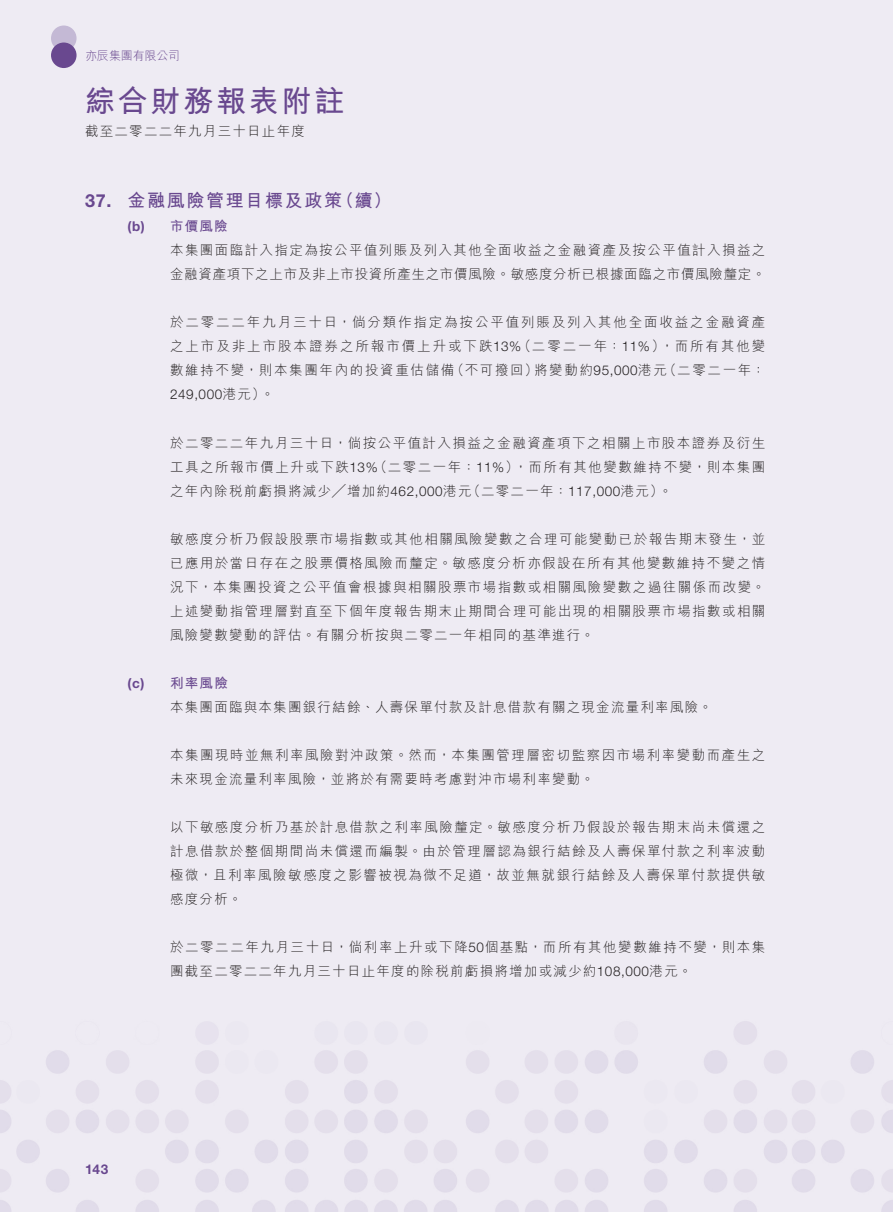
<style>
.page{position:relative;width:893px;height:1212px;background:#fff}
.page>*{position:absolute;margin:0;border:0;box-sizing:border-box;transform-origin:0 0}
.t1{font:700 30px "M Hei HK";letter-spacing:.09em;color:#69488f}
.t2{font:700 18px "M Hei HK";letter-spacing:.09em;color:#69488f}
.t3{font:300 13.5px/24px "M Hei HK";letter-spacing:.105em;color:#231f20}
.t4{font:300 13.5px "Helvetica Neue LT Std";letter-spacing:.04em;color:#231f20}
.t5{font:700 13.5px "Helvetica Neue LT Std";color:#69488f}
.t6{font:300 12px "M Hei HK";letter-spacing:-.01em;color:#69488f}
.s1{font-family:"Helvetica Neue LT Std"}
.s2{font-family:"Helvetica Neue LT Std";font-weight:700;color:#69488f}
.s3{font-weight:700;color:#69488f}
.s4{font-family:"M Hei HK"}
</style>
<div class="page">
<div style="left:51px;top:26px;width:26px;height:25px;background:#c4b9d5;border-radius:50%"></div>
<div style="left:51px;top:43px;width:26px;height:25px;background:#69488f;border-radius:50%"></div>
<p class="t6" style="left:85px;top:49px;width:96px">亦辰集團有限公司</p>
<h1 class="t1" style="left:85px;top:79px;width:261px">綜合財務報表附註</h1>
<p class="t3" style="left:85px;top:119px;width:221px">截至二零二二年九月三十日止年度</p>
<h2 class="t2" style="left:85px;top:188px;width:308px"><span class="s1">37.</span> 金融風險管理目標及政策（續）</h2>
<p class="t3" style="left:170px;top:214px;width:597px;text-indent:-43px"><span class="s2">(b)</span> <span class="s3">市價風險<br></span>本集團面臨計入指定為按公平值列賬及列入其他全面收益之金融資產及按公平值計入損益之金融資產項下之上市及非上市投資所產生之市價風險。敏感度分析已根據面臨之市價風險釐定。</p>
<p class="t3" style="left:170px;top:310px;width:597px;text-align:justify">於二零二二年九月三十日，倘分類作指定為按公平值列賬及列入其他全面收益之金融資產之上市及非上市股本證券之所報市價上升或下跌<span class="s1">13%</span>（二零二一年：<span class="s1">11%</span>），而所有其他變數維持不變，則本集團年內的投資重估儲備（不可撥回）將變動約<span class="s1">95,000</span>港元（二零二一年：</p>
<p class="t4" style="left:170px;top:386px;width:106px">249,000<span class="s4">港元）。</span></p>
<p class="t3" style="left:170px;top:430px;width:597px;text-align:justify">於二零二二年九月三十日，倘按公平值計入損益之金融資產項下之相關上市股本證券及衍生工具之所報市價上升或下跌<span class="s1">13%</span>（二零二一年：<span class="s1">11%</span>），而所有其他變數維持不變，則本集團之年內除稅前虧損將減少╱增加約<span class="s1">462,000</span>港元（二零二一年：<span class="s1">117,000</span>港元）。</p>
<p class="t3" style="left:170px;top:526px;width:597px;text-align:justify">敏感度分析乃假設股票市場指數或其他相關風險變數之合理可能變動已於報告期末發生，並已應用於當日存在之股票價格風險而釐定。敏感度分析亦假設在所有其他變數維持不變之情況下，本集團投資之公平值會根據與相關股票市場指數或相關風險變數之過往關係而改變。上述變動指管理層對直至下個年度報告期末止期間合理可能出現的相關股票市場指數或相關風險變數變動的評估。有關分析按與二零二一年相同的基準進行。</p>
<p class="t3" style="left:170px;top:670px;width:544px;text-indent:-43px"><span class="s2">(c)</span> <span class="s3">利率風險<br></span>本集團面臨與本集團銀行結餘、人壽保單付款及計息借款有關之現金流量利率風險。</p>
<p class="t3" style="left:170px;top:742px;width:597px">本集團現時並無利率風險對沖政策。然而，本集團管理層密切監察因市場利率變動而產生之未來現金流量利率風險，並將於有需要時考慮對沖市場利率變動。</p>
<p class="t3" style="left:170px;top:814px;width:597px;text-align:justify">以下敏感度分析乃基於計息借款之利率風險釐定。敏感度分析乃假設於報告期末尚未償還之計息借款於整個期間尚未償還而編製。由於管理層認為銀行結餘及人壽保單付款之利率波動極微，且利率風險敏感度之影響被視為微不足道，故並無就銀行結餘及人壽保單付款提供敏感度分析。</p>
<p class="t3" style="left:170px;top:934px;width:597px">於二零二二年九月三十日，倘利率上升或下降<span class="s1">50</span>個基點，而所有其他變數維持不變，則本集團截至二零二二年九月三十日止年度的除稅前虧損將增加或減少約<span class="s1">108,000</span>港元。</p>
<p class="t5" style="left:85px;top:1161px;width:25px">143</p>
</div>
